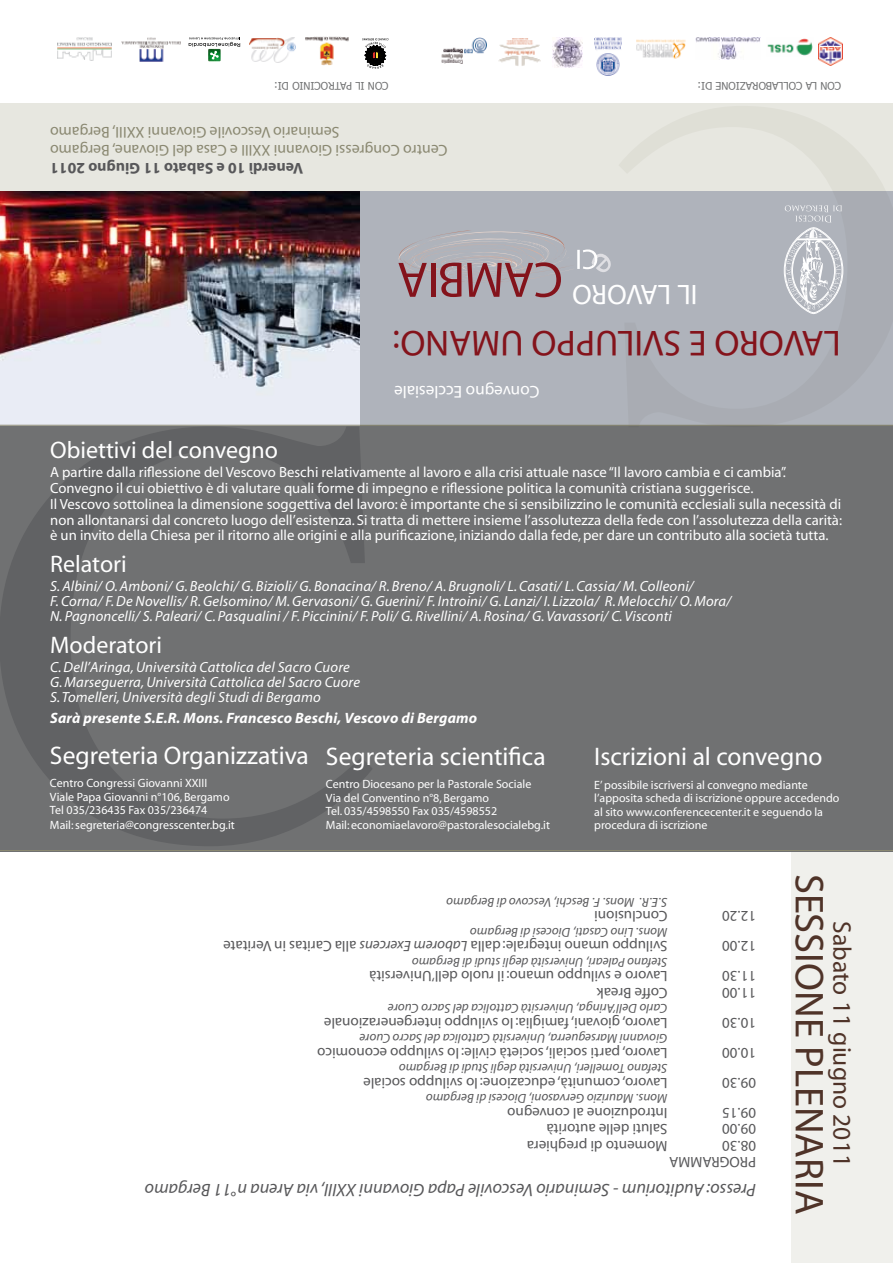
<style>
.page{position:relative;width:893px;height:1263px;background:#fff}
.page>*{position:absolute;margin:0;border:0;box-sizing:border-box;transform-origin:0 0}
.t1{font:40.5px "Myriad";color:#4f3328}
.t2{font:36.3px "Myriad";color:#84131b}
.t3{font:28.35px "Myriad";color:#fff}
.t4{font:25.5px "Myriad";color:#fff}
.t5{font:25.5px "Myriad";color:#4f3328}
.t6{font:24px "Myriad";color:#fff}
.t7{font:italic 18px "Myriad";color:#58585a}
.t8{font:17.1px "Myriad";color:#fff}
.t9{font:15.75px/18px "Myriad";color:#8a8871;text-align:right}
.t10{font:700 15.75px "Myriad";color:#58585a}
.t11{font:15px "Myriad";color:#58585a}
.t12{font:italic 700 15px "Myriad Pro";letter-spacing:.01em;color:#fff}
.t13{font:14.7px/15.8px "Myriad";color:#fff}
.t14{font:italic 14.7px/15px "Myriad";letter-spacing:.01em;color:#fff}
.t15{font:italic 13.05px "Myriad";letter-spacing:.005em;color:#58585a}
.t16{font:12px/13.5px "Myriad";color:#fff}
.t17{font:10.5px "Tahoma";color:#707172}
.s1{font-size:50.25px;color:#84131b}
.s2{font-style:italic}
</style>
<div class="page">
<div style="left:791px;top:850px;width:102px;height:413px;background:#f0f0ec"></div>
<div style="left:0;top:103px;width:893px;height:88px;background:#e7e7e0"></div>
<div style="left:359px;top:191px;width:534px;height:236px;background:#afb3bb"></div>
<div style="left:0;top:425px;width:893px;height:426px;background:#707172"></div>
<svg style="left:0;top:427px;width:372px;height:419px"></svg>
<img style="left:0;top:191px;width:359px;height:234px">
<svg style="left:398px;top:230px;width:213px;height:53px"></svg>
<hr style="left:0;top:425px;width:893px;height:1px;background:#8a8871">
<hr style="left:0;top:850px;width:893px;height:1px;background:#8a8871">
<svg style="left:784px;top:205px;width:59px;height:109px"></svg>
<img style="left:819px;top:38px;width:23px;height:27px">
<img style="left:695px;top:38px;width:65px;height:22px">
<img style="left:305px;top:37px;width:44px;height:29px">
<svg style="left:362px;top:38px;width:27px;height:31px"></svg>
<svg style="left:189px;top:37px;width:51px;height:24px"></svg>
<img style="left:57px;top:38px;width:55px;height:22px">
<img style="left:250px;top:38px;width:45px;height:25px">
<img style="left:121px;top:37px;width:60px;height:25px">
<img style="left:767px;top:38px;width:46px;height:18px">
<img style="left:636px;top:39px;width:50px;height:20px">
<img style="left:595px;top:38px;width:27px;height:38px">
<img style="left:552px;top:38px;width:30px;height:30px">
<img style="left:441px;top:38px;width:46px;height:26px">
<img style="left:498px;top:38px;width:43px;height:28px">
<p class="t17" style="left:389px;top:93px;width:116px;rotate:-180deg">CON IL PATROCINIO DI:</p>
<p class="t17" style="left:841px;top:93px;width:145px;rotate:-180deg">CON LA COLLABORAZIONE DI:</p>
<p class="t9" style="left:448px;top:158px;width:399px;rotate:-180deg">Centro Congressi Giovanni XXIII e Casa del Giovane, Bergamo<br>Seminario Vescovile Giovanni XXIII, Bergamo</p>
<p class="t10" style="left:303px;top:176px;width:255px;rotate:-180deg">Venerdì 10 e Sabato 11 Giugno 2011</p>
<h3 class="t3" style="left:697px;top:309px;width:302px;rotate:-180deg">IL LAVORO <span class="s1">CAMBIA</span></h3>
<h2 class="t2" style="left:400px;top:361px;width:9px;rotate:-180deg">:</h2>
<h2 class="t2" style="left:524px;top:361px;width:25px;rotate:-180deg">umano</h2>
<h2 class="t2" style="left:707px;top:361px;width:63px;rotate:-180deg">e Sviluppo</h2>
<h2 class="t2" style="left:841px;top:361px;width:40px;rotate:-180deg">a v o r oL</h2>
<p class="t8" style="left:539px;top:400px;width:147px;rotate:-180deg">Convegno Ecclesiale</p>
<h3 class="t6" style="left:50px;top:438px;width:229px">Obiettivi del convegno</h3>
<p class="t13" style="left:50px;top:465px;width:793px">A partire dalla riflessione del Vescovo Beschi relativamente al lavoro e alla crisi attuale nasce “Il lavoro cambia e ci cambia”.<br>Convegno il cui obiettivo è di valutare quali forme di impegno e riflessione politica la comunità cristiana suggerisce.<br>Il Vescovo sottolinea la dimensione soggettiva del lavoro: è importante che si sensibilizzino le comunità ecclesiali sulla necessità di non allontanarsi dal concreto luogo dell’esistenza. Si tratta di mettere insieme l’assolutezza della fede con l’assolutezza della carità: è un invito della Chiesa per il ritorno alle origini e alla purificazione, iniziando dalla fede, per dare un contributo alla società tutta.</p>
<h3 class="t6" style="left:50px;top:552px;width:78px">Relatori</h3>
<p class="t14" style="left:50px;top:580px;width:682px">S. Albini/ O. Amboni/ G. Beolchi/ G. Bizioli/ G. Bonacina/ R. Breno/ A. Brugnoli/ L. Casati/ L. Cassia/ M. Colleoni/<br>F. Corna/ F. De Novellis/ R. Gelsomino/ M. Gervasoni/ G. Guerini/ F. Introini/ G. Lanzi/ I. Lizzola/ R. Melocchi/ O. Mora/<br>N. Pagnoncelli/ S. Paleari/ C. Pasqualini / F. Piccinini/ F. Poli/ G. Rivellini/ A. Rosina/ G. Vavassori/ C. Visconti</p>
<h3 class="t6" style="left:50px;top:633px;width:113px">Moderatori</h3>
<p class="t14" style="left:50px;top:661px;width:311px">C. Dell’Aringa, Università Cattolica del Sacro Cuore<br>G. Marseguerra, Università Cattolica del Sacro Cuore<br>S. Tomelleri, Università degli Studi di Bergamo</p>
<p class="t12" style="left:50px;top:709px;width:429px">Sarà presente S.E.R. Mons. Francesco Beschi, Vescovo di Bergamo</p>
<h3 class="t4" style="left:50px;top:742px;width:260px">Segreteria Organizzativa</h3>
<p class="t16" style="left:50px;top:777px;width:186px">Centro Congressi Giovanni XXIII<br>Viale Papa Giovanni n°106, Bergamo Tel 035/236435 Fax 035/236474<br>Mail: segreteria@congresscenter.bg.it</p>
<h3 class="t4" style="left:326px;top:744px;width:221px">Segreteria scientifica</h3>
<p class="t16" style="left:326px;top:778px;width:226px">Centro Diocesano per la Pastorale Sociale<br>Via del Conventino n°8, Bergamo<br>Tel. 035/4598550 Fax 035/4598552<br>Mail: economiaelavoro@pastoralesocialebg.it</p>
<h3 class="t4" style="left:594px;top:744px;width:230px">Iscrizioni al convegno</h3>
<p class="t16" style="left:594px;top:778px;width:247px">E’ possibile iscriversi al convegno mediante l’apposita scheda di iscrizione oppure accedendo al sito www.conferencecenter.it e seguendo la procedura di iscrizione</p>
<p class="t15" style="left:667px;top:909px;width:223px;rotate:-180deg">S.E.R. Mons. F. Beschi, Vescovo di Bergamo</p>
<p class="t11" style="left:667px;top:924px;width:75px;rotate:-180deg">Conclusioni</p>
<p class="t11" style="left:756px;top:924px;width:35px;rotate:-180deg">12.20</p>
<p class="t15" style="left:667px;top:939px;width:199px;rotate:-180deg">Mons. Lino Casati, Diocesi di Bergamo</p>
<p class="t11" style="left:668px;top:954px;width:446px;rotate:-180deg">Sviluppo umano integrale: dalla <span class="s2">Laborem Exercens</span> alla Caritas in Veritate</p>
<p class="t11" style="left:756px;top:954px;width:35px;rotate:-180deg">12.00</p>
<p class="t15" style="left:667px;top:969px;width:257px;rotate:-180deg">Stefano Paleari, Università degli studi di Bergamo</p>
<p class="t11" style="left:668px;top:984px;width:300px;rotate:-180deg">Lavoro e sviluppo umano: il ruolo dell’Università</p>
<p class="t11" style="left:756px;top:984px;width:35px;rotate:-180deg">11.30</p>
<p class="t11" style="left:668px;top:1000px;width:72px;rotate:-180deg">Coffe Break</p>
<p class="t11" style="left:756px;top:1000px;width:35px;rotate:-180deg">11.00</p>
<p class="t15" style="left:667px;top:1015px;width:281px;rotate:-180deg">Carlo Dell’Aringa, Università Cattolica del Sacro Cuore</p>
<p class="t11" style="left:668px;top:1030px;width:345px;rotate:-180deg">Lavoro, giovani, famiglia: lo sviluppo intergenerazionale</p>
<p class="t11" style="left:756px;top:1030px;width:35px;rotate:-180deg">10.30</p>
<p class="t15" style="left:667px;top:1045px;width:309px;rotate:-180deg">Giovanni Marseguerra, Università Cattolica del Sacro Cuore</p>
<p class="t11" style="left:668px;top:1060px;width:352px;rotate:-180deg">Lavoro, parti sociali, società civile: lo sviluppo economico</p>
<p class="t11" style="left:756px;top:1060px;width:35px;rotate:-180deg">10.00</p>
<p class="t15" style="left:667px;top:1075px;width:270px;rotate:-180deg">Stefano Tomelleri, Università degli Studi di Bergamo</p>
<p class="t11" style="left:668px;top:1090px;width:306px;rotate:-180deg">Lavoro, comunità, educazione: lo sviluppo sociale</p>
<p class="t11" style="left:756px;top:1090px;width:35px;rotate:-180deg">09.30</p>
<p class="t15" style="left:667px;top:1105px;width:243px;rotate:-180deg">Mons. Maurizio Gervasoni, Diocesi di Bergamo</p>
<p class="t11" style="left:668px;top:1120px;width:162px;rotate:-180deg">Introduzione al convegno</p>
<p class="t11" style="left:756px;top:1120px;width:35px;rotate:-180deg">09.15</p>
<p class="t11" style="left:668px;top:1137px;width:123px;rotate:-180deg">Saluti delle autorità</p>
<p class="t11" style="left:756px;top:1137px;width:35px;rotate:-180deg">09.00</p>
<p class="t11" style="left:668px;top:1153px;width:142px;rotate:-180deg">Momento di preghiera</p>
<p class="t11" style="left:756px;top:1153px;width:35px;rotate:-180deg">08.30</p>
<p class="t11" style="left:756px;top:1170px;width:88px;rotate:-180deg">PROGRAMMA</p>
<p class="t7" style="left:756px;top:1199px;width:613px;rotate:-180deg">Presso: Auditorium - Seminario Vescovile Papa Giovanni XXIII, via Arena n°11 Bergamo</p>
<h1 class="t1" style="left:830px;top:873px;width:342px;rotate:90deg">SESSIONE PLENARIA</h1>
<h3 class="t5" style="left:855px;top:921px;width:247px;rotate:90deg">Sabato 11 giugno 2011</h3>
</div>
